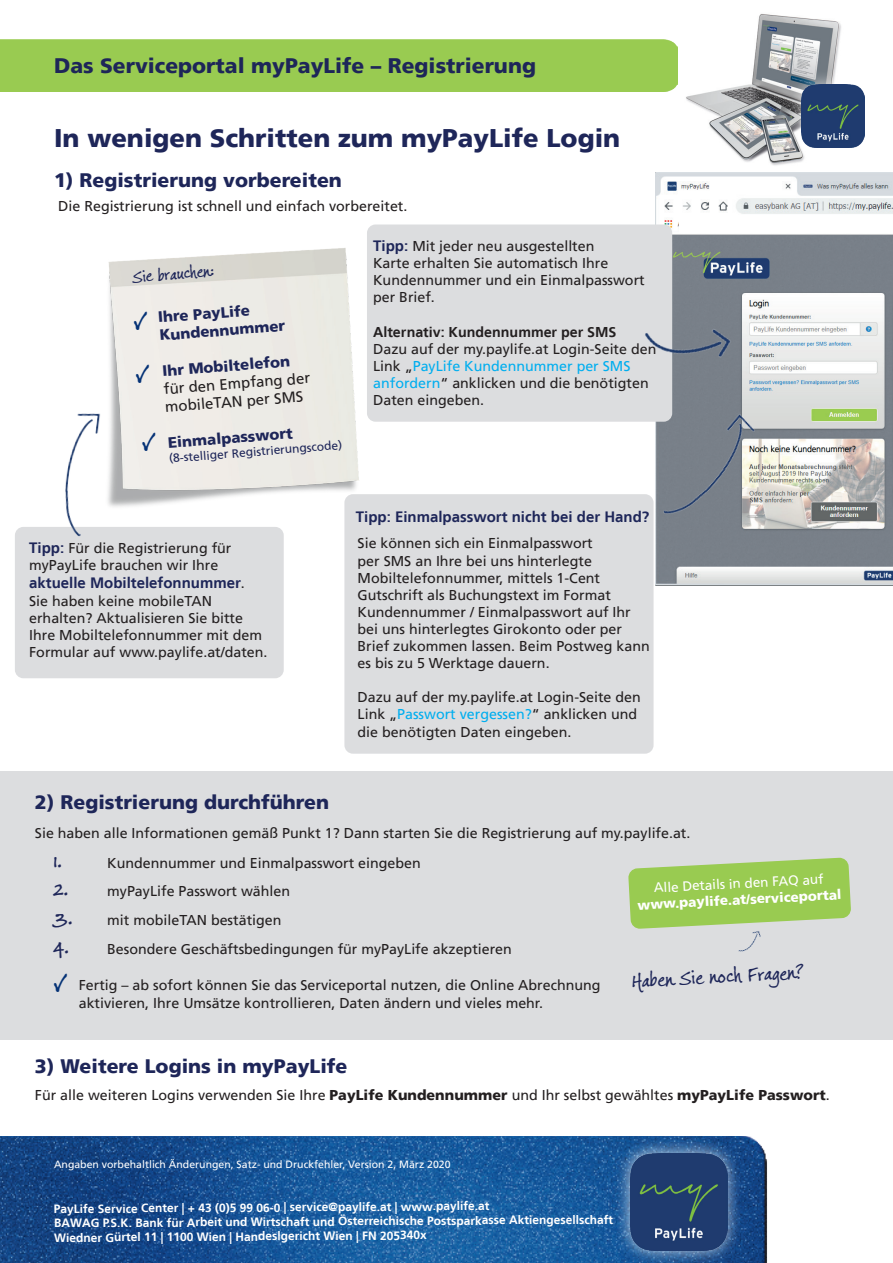
<style>
.page{position:relative;width:893px;height:1263px;background:#fff}
.page>*{position:absolute;margin:0;border:0;box-sizing:border-box;transform-origin:0 0}
.t1{font:900 25.5px "Frutiger LT";color:#1e2659}
.t2{font:900 21px "Frutiger LT";color:#1e2659}
.t3{font:21px "Fords Folly";color:#1e2659}
.t4{font:900 19.5px "Frutiger LT";color:#1e2659}
.t5{font:18px "Fords Folly";color:#1e2659}
.t6{font:700 15px "Frutiger LT";color:#1e2659}
.t7{font:900 15px "Frutiger LT";color:#1e2659}
.t8{font:15px/17.9px "Frutiger LT";color:#231f20}
.t9{font:14.25px/17.1px "Frutiger LT";color:#231f20}
.t10{font:700 14.25px "Frutiger LT";color:#231f20}
.t11{font:900 13.5px "Frutiger LT";color:#fff}
.t12{font:13.5px "Frutiger LT";color:#fff}
.t13{font:700 12px/15.1px "Frutiger LT";letter-spacing:-.01em;color:#fff}
.t14{font:12px "Frutiger LT";color:#1e2659}
.t15{font:10.5px "Frutiger LT";color:#fff}
.s1{font-weight:700;font-size:15px;color:#1e2659}
.s2{color:#00aeef}
.s3{font-weight:400;font-size:14.25px;color:#231f20}
.s4{font-family:"Fords Folly";font-size:24px;color:#1e2659}
.s5{font-weight:900}
</style>
<div class="page">
<img style="left:686px;top:14px;width:155px;height:152px">
<div style="left:344px;top:494px;width:310px;height:260px;background:#dcdddf;border-radius:9px"></div>
<div style="left:0;top:771px;width:893px;height:269px;background:#dcdddf"></div>
<div style="left:0;top:40px;width:677px;height:52px;background:#99cb51"></div>
<img style="left:0;top:1136px;width:768px;height:127px">
<img style="left:108px;top:248px;width:251px;height:263px">
<img style="left:656px;top:172px;width:237px;height:413px">
<div style="left:680px;top:216px;width:213px;height:17px;background:#fff"></div>
<img style="left:738px;top:931px;width:23px;height:21px">
<svg style="left:629px;top:858px;width:221px;height:70px;background:#a2cd65"></svg>
<div style="left:15px;top:527px;width:269px;height:151px;background:#dcdddf;border-radius:9px"></div>
<img style="left:65px;top:395px;width:65px;height:142px">
<img style="left:672px;top:247px;width:221px;height:297px">
<div style="left:615px;top:1138px;width:128px;height:125px;background:#fff;opacity:.75"></div>
<img style="left:630px;top:1153px;width:97px;height:97px">
<div style="left:786px;top:69px;width:94px;height:94px;background:#fff;opacity:.75"></div>
<img style="left:801px;top:84px;width:63px;height:63px">
<div style="left:367px;top:224px;width:305px;height:198px;background:#dcdddf;border-radius:9px"></div>
<img style="left:645px;top:262px;width:110px;height:124px">
<img style="left:647px;top:386px;width:138px;height:158px">
<svg style="left:133px;top:312px;width:15px;height:18px"></svg>
<svg style="left:136px;top:365px;width:14px;height:18px"></svg>
<svg style="left:142px;top:432px;width:15px;height:19px"></svg>
<p class="t2" style="left:54px;top:53px;width:483px">Das Serviceportal myPayLife – Registrierung</p>
<p class="t1" style="left:54px;top:122px;width:568px">In wenigen Schritten zum myPayLife Login</p>
<p class="t4" style="left:54px;top:168px;width:289px">1) Registrierung vorbereiten</p>
<p class="t9" style="left:58px;top:198px;width:351px">Die Registrierung ist schnell und einfach vorbereitet.</p>
<p class="t5" style="left:131px;top:264px;width:84px;rotate:-4deg">Sie brauchen:</p>
<p class="t7" style="left:157px;top:309px;width:93px;rotate:-5deg">Ihre PayLife</p>
<p class="t7" style="left:159px;top:327px;width:127px;rotate:-5deg">Kundennummer</p>
<p class="t7" style="left:162px;top:363px;width:130px;rotate:-5deg">Ihr Mobiltelefon</p>
<p class="t8" style="left:163px;top:381px;width:148px;rotate:-5deg">für den Empfang der mobileTAN per SMS</p>
<p class="t7" style="left:167px;top:434px;width:127px;rotate:-5deg">Einmalpasswort</p>
<p class="t14" style="left:169px;top:452px;width:175px;rotate:-5deg">(8-stelliger Registrierungscode)</p>
<p class="t9" style="left:373px;top:238px;width:273px"><span class="s1">Tipp:</span> Mit jeder neu ausgestellten<br>Karte erhalten Sie automatisch Ihre<br>Kundennummer und ein Einmalpasswort per Brief.</p>
<p class="t10" style="left:373px;top:323px;width:245px">Alternativ: Kundennummer per SMS</p>
<p class="t9" style="left:373px;top:340px;width:285px">Dazu auf der my.paylife.at Login-Seite den Link „<span class="s2">PayLife Kundennummer per SMS anfordern</span>“ anklicken und die benötigten Daten eingeben.</p>
<p class="t9" style="left:29px;top:540px;width:204px"><span class="s1">Tipp:</span> Für die Registrierung für myPayLife brauchen wir Ihre</p>
<p class="t6" style="left:29px;top:574px;width:217px">aktuelle Mobiltelefonnummer<span class="s3">.</span></p>
<p class="t9" style="left:29px;top:592px;width:240px">Sie haben keine mobileTAN erhalten? Aktualisieren Sie bitte Ihre Mobiltelefonnummer mit dem Formular auf www.paylife.at/daten.</p>
<p class="t6" style="left:356px;top:508px;width:295px">Tipp: Einmalpasswort nicht bei der Hand?</p>
<p class="t9" style="left:358px;top:535px;width:294px">Sie können sich ein Einmalpasswort<br>per SMS an Ihre bei uns hinterlegte Mobiltelefonnummer, mittels 1-Cent Gutschrift als Buchungstext im Format Kundennummer / Einmalpasswort auf Ihr bei uns hinterlegtes Girokonto oder per Brief zukommen lassen. Beim Postweg kann es bis zu 5 Werktage dauern.</p>
<p class="t9" style="left:358px;top:689px;width:285px">Dazu auf der my.paylife.at Login-Seite den<br>Link „<span class="s2">Passwort vergessen?</span>“ anklicken und die benötigten Daten eingeben.</p>
<p class="t4" style="left:35px;top:790px;width:296px">2) Registrierung durchführen</p>
<p class="t9" style="left:35px;top:825px;width:657px">Sie haben alle Informationen gemäß Punkt 1? Dann starten Sie die Registrierung auf my.paylife.at.</p>
<p class="t9" style="left:53px;top:854px;width:369px"><span class="s4">1.</span> Kundennummer und Einmalpasswort eingeben</p>
<p class="t9" style="left:53px;top:883px;width:238px"><span class="s4">2.</span> myPayLife Passwort wählen</p>
<p class="t9" style="left:53px;top:912px;width:230px"><span class="s4">3.</span> mit mobileTAN bestätigen</p>
<p class="t9" style="left:53px;top:940px;width:460px"><span class="s4">4.</span> Besondere Geschäftsbedingungen für myPayLife akzeptieren</p>
<p class="t9" style="left:79px;top:976px;width:523px;line-height:18px">Fertig – ab sofort können Sie das Serviceportal nutzen, die Online Abrechnung aktivieren, Ihre Umsätze kontrollieren, Daten ändern und vieles mehr.</p>
<p class="t4" style="left:35px;top:1054px;width:314px">3) Weitere Logins in myPayLife</p>
<p class="t12" style="left:653px;top:880px;width:171px;rotate:-3deg">Alle Details in den FAQ auf</p>
<p class="t11" style="left:637px;top:897px;width:206px;rotate:-3deg">www.paylife.at/serviceportal</p>
<p class="t3" style="left:631px;top:966px;width:173px;rotate:-3deg">Haben Sie noch Fragen?</p>
<p class="t9" style="left:35px;top:1087px;width:796px">Für alle weiteren Logins verwenden Sie Ihre <span class="s5">PayLife Kundennummer</span> und Ihr selbst gewähltes <span class="s5">myPayLife Passwort</span>.</p>
<p class="t15" style="left:54px;top:1158px;width:398px">Angaben vorbehaltlich Änderungen, Satz- und Druckfehler, Version 2, März 2020</p>
<p class="t13" style="left:54px;top:1200px;width:437px">PayLife Service Center | + 43 (0)5 99 06-0 | service@paylife.at | www.paylife.at</p>
<p class="t13" style="left:54px;top:1214px;width:561px">BAWAG P.S.K. Bank für Arbeit und Wirtschaft und Österreichische Postsparkasse Aktiengesellschaft<br>Wiedner Gürtel 11 | 1100 Wien | Handeslgericht Wien | FN 205340x</p>
</div>
